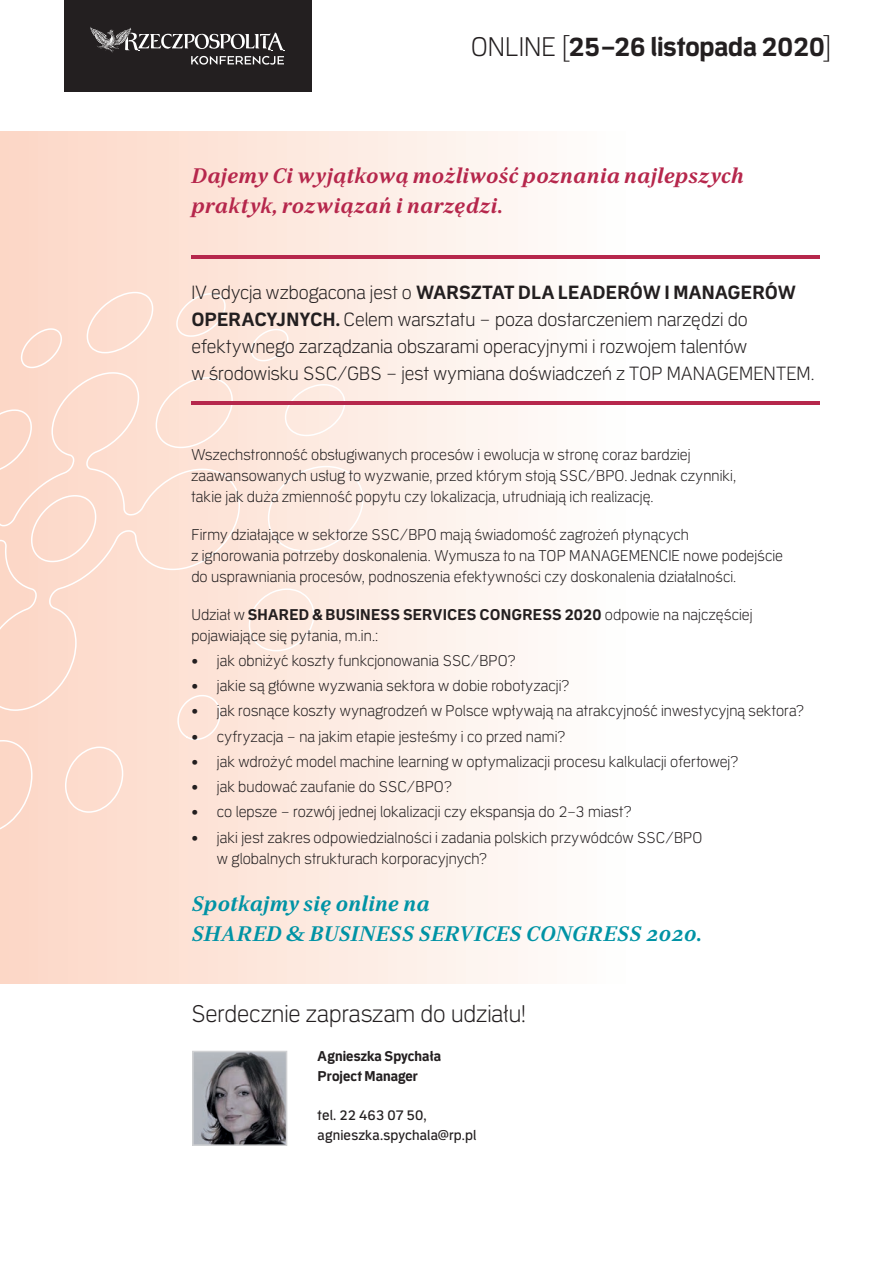
<style>
.page{position:relative;width:893px;height:1263px;background:#fff}
.page>*{position:absolute;margin:0;border:0;box-sizing:border-box;transform-origin:0 0}
.t1{font:700 28.5px "Erepublic Sans";letter-spacing:-.005em;color:#231f20}
.t2{font:300 25.5px "Erepublic Sans";letter-spacing:.005em;color:#231f20}
.t3{font:italic 700 21px/30px "Erepublic Serif Body";letter-spacing:.01em;color:#b6274c}
.t4{font:italic 700 21px/30px "Erepublic Serif Body";letter-spacing:.005em;color:#0093a5}
.t5{font:300 20.25px/27px "Erepublic Sans";color:#231f20}
.t6{font:300 16.5px/21px "Erepublic Sans";letter-spacing:.005em;color:#231f20}
.t7{font:15px/19.5px "Erepublic Sans";letter-spacing:.01em;color:#231f20}
.t8{font:700 15px/19.5px "Erepublic Sans";letter-spacing:.005em;color:#231f20}
.s1{font-weight:300}
.s2{font-weight:700}
</style>
<div class="page">
<div style="left:0;top:131px;width:853px;height:852px;background:linear-gradient(to right,#fcd8c8,#fff)"></div>
<div style="left:64px;top:0;width:248px;height:92px;background:#231f20"></div>
<svg style="left:90px;top:27px;width:195px;height:38px"></svg>
<svg style="left:192px;top:1051px;width:95px;height:95px"></svg>
<div style="left:268px;top:466px;width:96px;height:86px;background:#fdeae0"></div>
<svg style="left:0;top:740px;width:33px;height:93px"></svg>
<svg style="left:87px;top:292px;width:66px;height:61px"></svg>
<svg style="left:285px;top:384px;width:60px;height:52px"></svg>
<svg style="left:249px;top:588px;width:65px;height:63px"></svg>
<svg style="left:177px;top:711px;width:44px;height:29px"></svg>
<svg style="left:251px;top:329px;width:38px;height:32px"></svg>
<svg style="left:65px;top:746px;width:58px;height:67px"></svg>
<svg style="left:176px;top:293px;width:50px;height:44px"></svg>
<svg style="left:21px;top:328px;width:41px;height:40px"></svg>
<svg style="left:0;top:372px;width:240px;height:339px;fill:#fdded0"></svg>
<hr style="left:191px;top:256px;width:629px;height:3px;background:#b6274c">
<hr style="left:191px;top:402px;width:629px;height:3px;background:#b6274c">
<h1 class="t1" style="left:471px;top:30px;width:363px"><span class="s1">ONLINE [</span>25–26 listopada 2020<span class="s1">]</span></h1>
<p class="t3" style="left:191px;top:161px;width:554px">Dajemy Ci wyjątkową możliwość poznania najlepszych praktyk, rozwiązań i narzędzi.</p>
<p class="t5" style="left:191px;top:278px;width:625px">IV edycja wzbogacona jest o <span class="s2">WARSZTAT DLA LEADERÓW I MANAGERÓW OPERACYJNYCH.</span> Celem warsztatu – poza dostarczeniem narzędzi do efektywnego zarządzania obszarami operacyjnymi i rozwojem talentów<br>w środowisku SSC/GBS – jest wymiana doświadczeń z TOP MANAGEMENTEM.</p>
<p class="t6" style="left:191px;top:443px;width:546px">Wszechstronność obsługiwanych procesów i ewolucja w stronę coraz bardziej zaawansowanych usług to wyzwanie, przed którym stoją SSC/BPO. Jednak czynniki, takie jak duża zmienność popytu czy lokalizacja, utrudniają ich realizację.</p>
<p class="t6" style="left:191px;top:523px;width:593px">Firmy działające w sektorze SSC/BPO mają świadomość zagrożeń płynących<br>z ignorowania potrzeby doskonalenia. Wymusza to na TOP MANAGEMENCIE nowe podejście do usprawniania procesów, podnoszenia efektywności czy doskonalenia działalności.</p>
<p class="t6" style="left:191px;top:603px;width:563px">Udział w <span class="s2">SHARED &amp; BUSINESS SERVICES CONGRESS 2020</span> odpowie na najczęściej pojawiające się pytania, m.in.:</p>
<p class="t6" style="left:191px;top:649px;width:326px">• jak obniżyć koszty funkcjonowania SSC/BPO?</p>
<p class="t6" style="left:191px;top:675px;width:380px">• jakie są główne wyzwania sektora w dobie robotyzacji?</p>
<p class="t6" style="left:191px;top:700px;width:614px">• jak rosnące koszty wynagrodzeń w Polsce wpływają na atrakcyjność inwestycyjną sektora?</p>
<p class="t6" style="left:191px;top:725px;width:376px">• cyfryzacja – na jakim etapie jesteśmy i co przed nami?</p>
<p class="t6" style="left:191px;top:750px;width:549px">• jak wdrożyć model machine learning w optymalizacji procesu kalkulacji ofertowej?</p>
<p class="t6" style="left:191px;top:776px;width:262px">• jak budować zaufanie do SSC/BPO?</p>
<p class="t6" style="left:191px;top:801px;width:442px">• co lepsze – rozwój jednej lokalizacji czy ekspansja do 2–3 miast?</p>
<p class="t6" style="left:217px;top:826px;width:487px;text-indent:-26px">• jaki jest zakres odpowiedzialności i zadania polskich przywódców SSC/BPO w globalnych strukturach korporacyjnych?</p>
<p class="t4" style="left:191px;top:889px;width:512px">Spotkajmy się online na<br>SHARED &amp; BUSINESS SERVICES CONGRESS 2020.</p>
<h2 class="t2" style="left:191px;top:998px;width:336px">Serdecznie zapraszam do udziału!</h2>
<p class="t8" style="left:318px;top:1046px;width:125px">Agnieszka Spychała<br>Project Manager</p>
<p class="t7" style="left:318px;top:1105px;width:160px">tel. 22 463 07 50, agnieszka.spychala@rp.pl</p>
</div>
